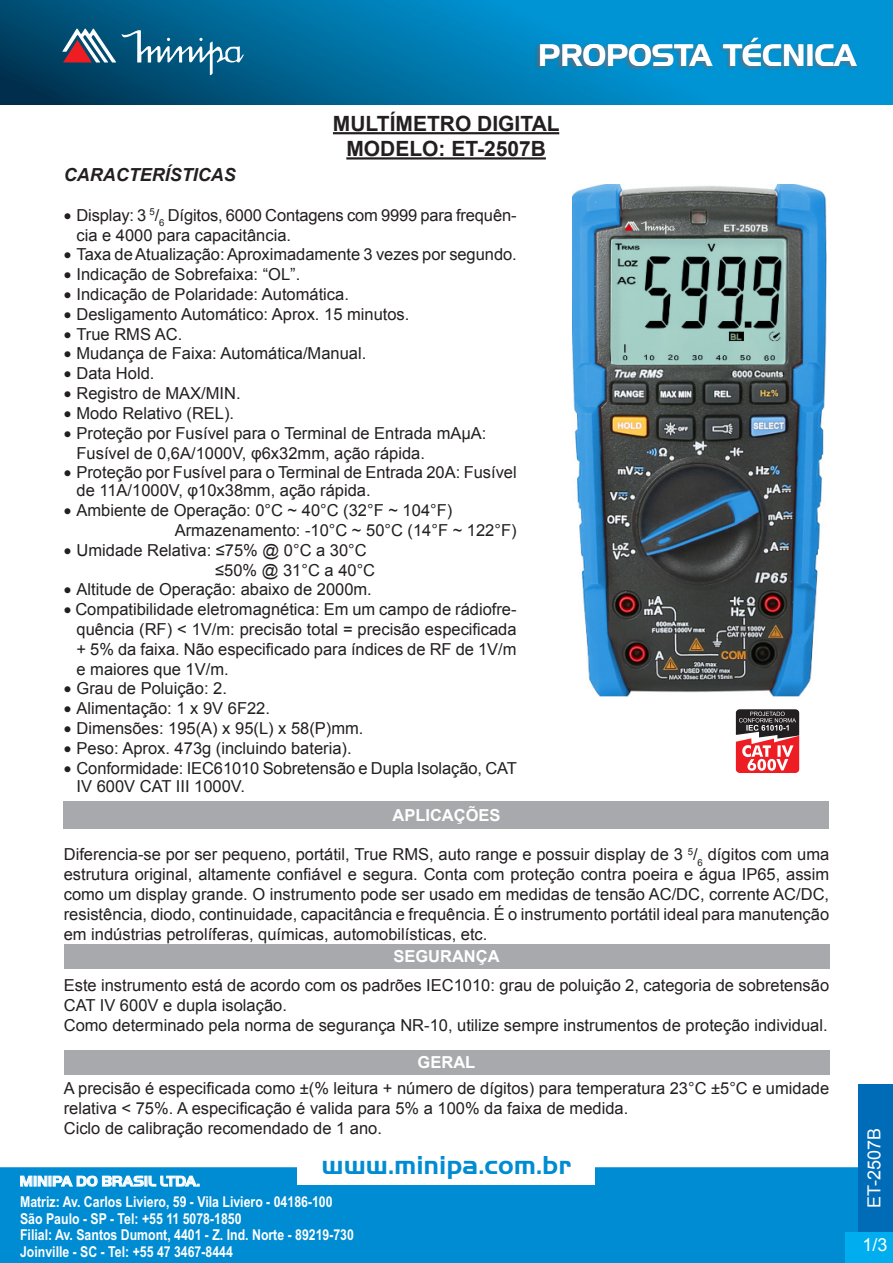
<style>
.page{position:relative;width:893px;height:1263px;background:#fff}
.page>*{position:absolute;margin:0;border:0;box-sizing:border-box;transform-origin:0 0}
.t1{font:30px "Handel Gothic BT";color:#fff}
.t2{font:700 27px "Handel Got D";color:#008cd2}
.t3{font:700 21px "Arial";color:#231f20}
.t4{font:italic 700 18px "Arial";color:#231f20}
.t5{font:18px "Arial";color:#fff}
.Texto_padrão{font:16.5px/19.8px "Arial";color:#231f20}
.t6{font:700 16.5px "Arial";color:#fff}
.t7{font:700 15px/16.5px "Arial Narrow";color:#fff}
.t8{font:700 15px "Handel Got D";color:#fff}
</style>
<div class="page">
<div style="left:0;top:1167px;width:859px;height:96px;background:#008cd2"></div>
<div style="left:297px;top:1151px;width:298px;height:33px;background:#fff"></div>
<svg style="left:20px;top:1173px;width:180px;height:14px;background:#58b3e1"></svg>
<div style="left:859px;top:1084px;width:34px;height:179px;background:#006cb7"></div>
<div style="left:845px;top:1231px;width:48px;height:32px;background:#00aeef"></div>
<img style="left:0;top:0;width:893px;height:105px">
<img style="left:534px;top:39px;width:323px;height:32px">
<svg style="left:62px;top:28px;width:182px;height:47px;background:#326d8e"></svg>
<div style="left:64px;top:801px;width:765px;height:28px;background:#a8a9ad"></div>
<div style="left:64px;top:944px;width:765px;height:25px;background:#a8a9ad"></div>
<div style="left:64px;top:1050px;width:765px;height:25px;background:#a8a9ad"></div>
<hr style="left:333px;top:132px;width:226px;height:2px;background:#231f20">
<hr style="left:346px;top:157px;width:200px;height:3px;background:#231f20">
<svg style="left:736px;top:709px;width:63px;height:64px;background:#ab5a5c"></svg>
<img style="left:572px;top:185px;width:255px;height:512px">
<h1 class="t1" style="left:538px;top:37px;width:319px">PROPOSTA TÉCNICA</h1>
<p class="t3" style="left:333px;top:110px;width:228px">MULTÍMETRO DIGITAL</p>
<p class="t3" style="left:346px;top:135px;width:201px">MODELO: ET-2507B</p>
<p class="t4" style="left:64px;top:163px;width:173px">CARACTERÍSTICAS</p>
<p class="Texto_padrão" style="left:77px;top:205px;width:442px;text-indent:-13px">• Display: 3 <sup>5</sup>/<sub>6</sub> Dígitos, 6000 Contagens com 9999 para frequên&shy;cia e 4000 para capacitância.</p>
<p class="Texto_padrão" style="left:64px;top:245px;width:455px">• Taxa de Atualização: Aproximadamente 3 vezes por segundo.</p>
<p class="Texto_padrão" style="left:64px;top:265px;width:238px">• Indicação de Sobrefaixa: “OL”.</p>
<p class="Texto_padrão" style="left:64px;top:285px;width:287px">• Indicação de Polaridade: Automática.</p>
<p class="Texto_padrão" style="left:64px;top:304px;width:347px">• Desligamento Automático: Aprox. 15 minutos.</p>
<p class="Texto_padrão" style="left:64px;top:324px;width:120px">• True RMS AC.</p>
<p class="Texto_padrão" style="left:64px;top:344px;width:304px">• Mudança de Faixa: Automática/Manual.</p>
<p class="Texto_padrão" style="left:64px;top:364px;width:92px">• Data Hold.</p>
<p class="Texto_padrão" style="left:64px;top:384px;width:178px">• Registro de MAX/MIN.</p>
<p class="Texto_padrão" style="left:64px;top:403px;width:172px">• Modo Relativo (REL).</p>
<p class="Texto_padrão" style="left:64px;top:423px;width:424px">• Proteção por Fusível para o Terminal de Entrada mAμA:</p>
<p class="Texto_padrão" style="left:77px;top:443px;width:350px">Fusível de 0,6A/1000V, φ6x32mm, ação rápida.</p>
<p class="Texto_padrão" style="left:77px;top:464px;width:442px;line-height:18px;text-indent:-13px">• Proteção por Fusível para o Terminal de Entrada 20A: Fusível de 11A/1000V, φ10x38mm, ação rápida.</p>
<p class="Texto_padrão" style="left:64px;top:501px;width:390px">• Ambiente de Operação: 0°C ~ 40°C (32°F ~ 104°F)</p>
<p class="Texto_padrão" style="left:175px;top:520px;width:343px">Armazenamento: -10°C ~ 50°C (14°F ~ 122°F)</p>
<p class="Texto_padrão" style="left:64px;top:540px;width:305px">• Umidade Relativa: ≤75% @ 0°C a 30°C</p>
<p class="Texto_padrão" style="left:215px;top:560px;width:162px">≤50% @ 31°C a 40°C</p>
<p class="Texto_padrão" style="left:64px;top:580px;width:310px">• Altitude de Operação: abaixo de 2000m.</p>
<p class="Texto_padrão" style="left:77px;top:600px;width:442px;text-align:justify;text-indent:-13px">• Compatibilidade eletromagnética: Em um campo de rádiofre&shy;quência (RF) &lt; 1V/m: precisão total = precisão especificada + 5% da faixa. Não especificado para índices de RF de 1V/m e maiores que 1V/m.</p>
<p class="Texto_padrão" style="left:64px;top:679px;width:165px">• Grau de Poluição: 2.</p>
<p class="Texto_padrão" style="left:64px;top:699px;width:208px">• Alimentação: 1 x 9V 6F22.</p>
<p class="Texto_padrão" style="left:64px;top:718px;width:301px">• Dimensões: 195(A) x 95(L) x 58(P)mm.</p>
<p class="Texto_padrão" style="left:64px;top:738px;width:289px">• Peso: Aprox. 473g (incluindo bateria).</p>
<p class="Texto_padrão" style="left:77px;top:759px;width:442px;line-height:18px;text-indent:-13px">• Conformidade: IEC61010 Sobretensão e Dupla Isolação, CAT<br>IV 600V CAT III 1000V.</p>
<p class="t6" style="left:392px;top:804px;width:110px">APLICAÇÕES</p>
<p class="Texto_padrão" style="left:64px;top:845px;width:767px;text-align:justify">Diferencia-se por ser pequeno, portátil, True RMS, auto range e possuir display de 3 <sup>5</sup>/<sub>6</sub> dígitos com uma estrutura original, altamente confiável e segura. Conta com proteção contra poeira e água IP65, assim como um display grande. O instrumento pode ser usado em medidas de tensão AC/DC, corrente AC/DC, resistência, diodo, continuidade, capacitância e frequência. É o instrumento portátil ideal para manutenção em indústrias petrolíferas, químicas, automobilísticas, etc.</p>
<p class="t6" style="left:393px;top:945px;width:108px">SEGURANÇA</p>
<p class="Texto_padrão" style="left:64px;top:976px;width:767px">Este instrumento está de acordo com os padrões IEC1010: grau de poluição 2, categoria de sobretensão<br>CAT IV 600V e dupla isolação.</p>
<p class="Texto_padrão" style="left:64px;top:1015px;width:765px">Como determinado pela norma de segurança NR-10, utilize sempre instrumentos de proteção individual.</p>
<p class="t6" style="left:418px;top:1051px;width:59px">GERAL</p>
<p class="Texto_padrão" style="left:64px;top:1079px;width:767px">A precisão é especificada como ±(% leitura + número de dígitos) para temperatura 23°C ±5°C e umidade relativa &lt; 75%. A especificação é valida para 5% a 100% da faixa de medida.</p>
<p class="Texto_padrão" style="left:64px;top:1118px;width:320px">Ciclo de calibração recomendado de 1 ano.</p>
<h2 class="t2" style="left:322px;top:1147px;width:251px">www.minipa.com.br</h2>
<p class="t8" style="left:20px;top:1171px;width:182px">MINIPA DO BRASIL LTDA.</p>
<p class="t7" style="left:20px;top:1195px;width:335px">Matriz: Av. Carlos Liviero, 59 - Vila Liviero - 04186-100<br>São Paulo - SP - Tel: +55 11 5078-1850<br>Filial: Av. Santos Dumont, 4401 - Z. Ind. Norte - 89219-730<br>Joinville - SC - Tel: +55 47 3467-8444</p>
<p class="t5" style="left:862px;top:1208px;width:82px;rotate:-90deg">ET-2507B</p>
<p class="t5" style="left:862px;top:1233px;width:27px">1/3</p>
</div>
